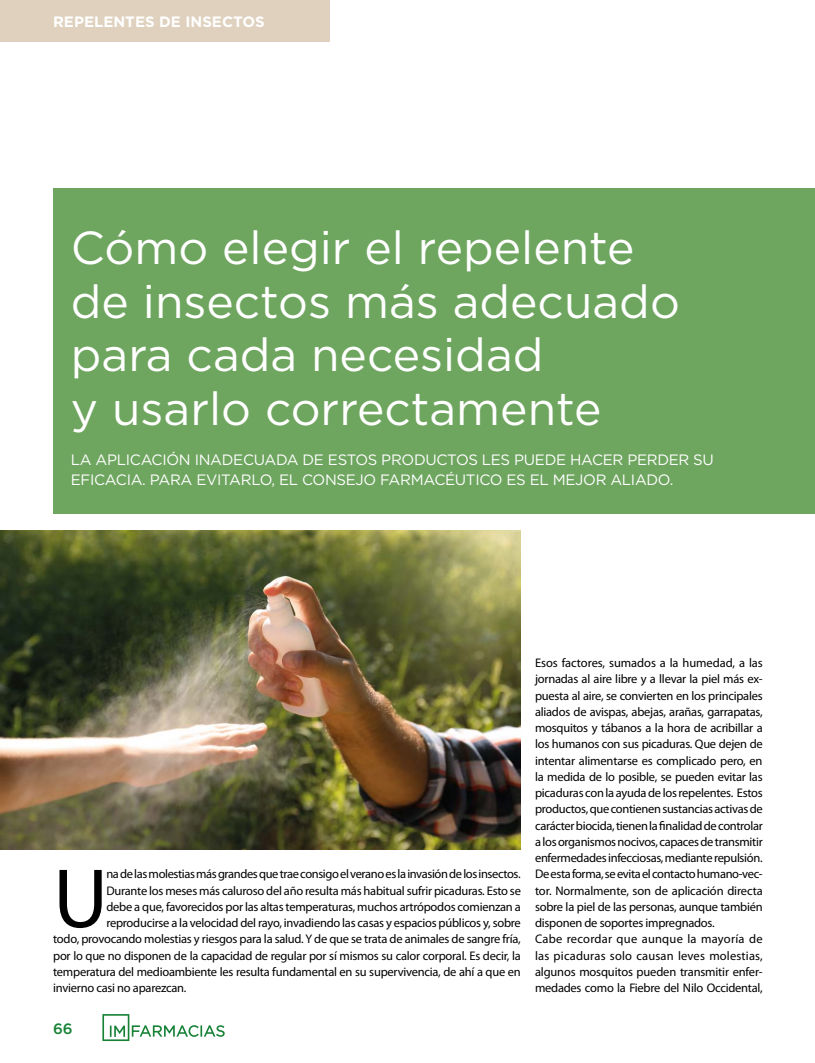
<style>
.page{position:relative;width:815px;height:1063px;background:#fff}
.page>*{position:absolute;margin:0;border:0;box-sizing:border-box;transform-origin:0 0}
.t1{font:84.88px "Myriad Pro";color:#000}
.t2{font:46.25px/53.8px "Gotham";color:#fff}
.t3{font:15px/20px "Gotham";letter-spacing:-.02em;color:#fff}
.t4{font:700 15px "Gotham";color:#fff}
.t5{font:500 15px "Gotham";color:#178236}
.t6{font:12.5px/16.2px "Myriad Pro";letter-spacing:-.02em;color:#000}
</style>
<div class="page">
<svg style="left:102px;top:1014px;width:123px;height:27px"></svg>
<div style="left:0;top:0;width:330px;height:41px;background:#dfd1be"></div>
<img style="left:0;top:531px;width:521px;height:319px">
<div style="left:53px;top:189px;width:762px;height:325px;background:#6ea55f"></div>
<p class="t4" style="left:53px;top:13px;width:213px">REPELENTES DE INSECTOS</p>
<h2 class="t2" style="left:71px;top:220px;width:611px">Cómo elegir el repelente de insectos más adecuado para cada necesidad<br>y usarlo correctamente</h2>
<p class="t3" style="left:71px;top:450px;width:645px">LA APLICACIÓN INADECUADA DE ESTOS PRODUCTOS LES PUEDE HACER PERDER SU<br>EFICACIA. PARA EVITARLO, EL CONSEJO FARMACÉUTICO ES EL MEJOR ALIADO.</p>
<h1 class="t1" style="left:53px;top:846px;width:56px">U</h1>
<p class="t6" style="left:106px;top:866px;width:416px">na de las molestias más grandes que trae consigo el verano es la invasión de los insectos.</p>
<p class="t6" style="left:106px;top:882px;width:416px">Durante los meses más caluroso del año resulta más habitual sufrir picaduras. Esto se</p>
<p class="t6" style="left:106px;top:898px;width:416px">debe a que, favorecidos por las altas temperaturas, muchos artrópodos comienzan a</p>
<p class="t6" style="left:106px;top:915px;width:416px">reproducirse a la velocidad del rayo, invadiendo las casas y espacios públicos y, sobre</p>
<p class="t6" style="left:53px;top:931px;width:469px">todo, provocando molestias y riesgos para la salud. Y de que se trata de animales de sangre fría,</p>
<p class="t6" style="left:53px;top:947px;width:469px">por lo que no disponen de la capacidad de regular por sí mismos su calor corporal. Es decir, la</p>
<p class="t6" style="left:53px;top:963px;width:469px">temperatura del medioambiente les resulta fundamental en su supervivencia, de ahí a que en</p>
<p class="t6" style="left:53px;top:980px;width:135px">invierno casi no aparezcan.</p>
<p class="t5" style="left:53px;top:1018px;width:21px">66</p>
<p class="t6" style="left:535px;top:655px;width:229px">Esos factores, sumados a la humedad, a las jornadas al aire libre y a llevar la piel más ex&shy;puesta al aire, se convierten en los principales aliados de avispas, abejas, arañas, garrapatas, mosquitos y tábanos a la hora de acribillar a los humanos con sus picaduras. Que dejen de intentar alimentarse es complicado pero, en la medida de lo posible, se pueden evitar las picaduras con la ayuda de los repelentes. Estos productos, que contienen sustancias activas de carácter biocida, tienen la finalidad de controlar a los organismos nocivos, capaces de transmitir enfermedades infecciosas, mediante repulsión.<br>De esta forma, se evita el contacto humano-vec&shy;tor. Normalmente, son de aplicación directa sobre la piel de las personas, aunque también disponen de soportes impregnados.<br>Cabe recordar que aunque la mayoría de las picaduras solo causan leves molestias, algunos mosquitos pueden transmitir enfer&shy;medades como la Fiebre del Nilo Occidental,</p>
</div>
